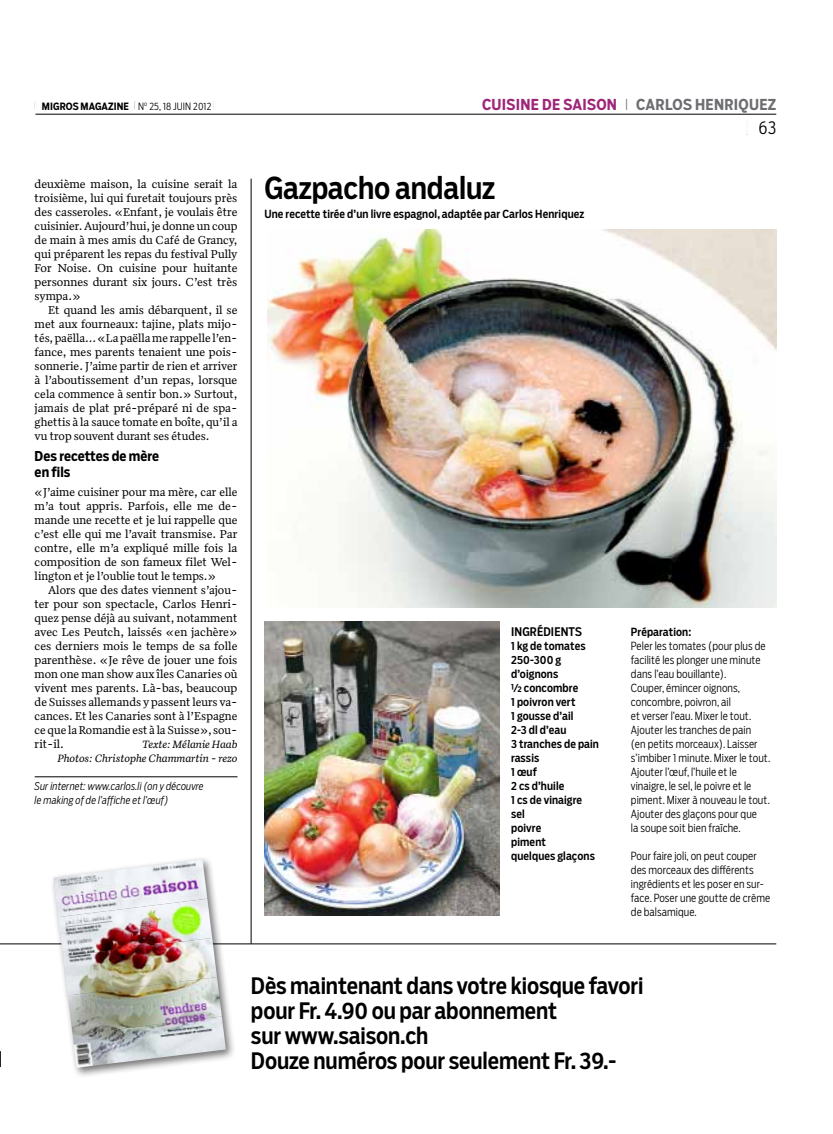
<style>
.page{position:relative;width:833px;height:1134px;background:#fff}
.page>*{position:absolute;margin:0;border:0;box-sizing:border-box;transform-origin:0 0}
.t1{font:500 30px "Salvo Sans Cond";letter-spacing:-.005em;color:#000}
.t2{font:500 22.5px/25px "Salvo Sans Cond";letter-spacing:-.005em;color:#000}
.t3{font:300 17.5px "Salvo Sans Cond";color:#000}
.t4{font:700 15px "Salvo Sans Cond";letter-spacing:.02em;color:#9e2679}
.t5{font:700 13.5px/15.2px "Salvo Sans Cond";color:#000}
.t6{font:11.75px/14px "Quiosco Two LF";color:#000;text-align:justify}
.t7{font:500 11.75px "Salvo Sans Cond";letter-spacing:.01em;color:#000}
.t8{font:300 11.12px/14px "Salvo Sans Cond";letter-spacing:.005em;color:#000}
.t9{font:500 11.12px/14px "Salvo Sans Cond";letter-spacing:.01em;color:#000}
.t10{font:italic 10.88px/14px "Quiosco Two LF";color:#000;text-align:right}
.t11{font:italic 300 10.62px/14px "Salvo Sans Cond";letter-spacing:.005em;color:#000}
.t12{font:700 10px "Salvo Sans Cond";letter-spacing:.01em;color:#000}
.s1{font-weight:300;font-size:8.12px}
.s2{font-weight:300}
.s3{font-weight:300;font-size:11.88px;color:#6d6e71}
.s4{color:#6d6e71}
.s5{font-size:14.75px}
</style>
<div class="page">
<hr style="left:35px;top:114px;width:741px;height:1px;background:#000">
<svg style="left:0;top:1051px;width:1px;height:16px"></svg>
<img style="left:267px;top:230px;width:509px;height:378px">
<hr style="left:0;top:944px;width:776px;height:1px;background:#000">
<hr style="left:251px;top:179px;width:1px;height:765px;background:#000">
<div style="left:50px;top:856px;width:187px;height:222px;background:#000;opacity:.55"></div>
<img style="left:53px;top:859px;width:154px;height:58px">
<img style="left:58px;top:899px;width:154px;height:57px">
<img style="left:63px;top:938px;width:154px;height:57px">
<img style="left:68px;top:977px;width:154px;height:58px">
<img style="left:73px;top:1016px;width:153px;height:52px">
<hr style="left:35px;top:776px;width:202px;height:1px;background:#000">
<img style="left:264px;top:621px;width:235px;height:294px">
<p class="t12" style="left:35px;top:99px;width:182px"><span class="s1">|</span> MIGROS MAGAZINE <span class="s1">|</span> <span class="s2">N</span><sup>o</sup> <span class="s2">25, 18 JUIN 2012</span> <span class="s1">|</span></p>
<p class="t4" style="left:482px;top:94px;width:296px">CUISINE DE SAISON <span class="s3">|</span> <span class="s4">CARLOS HENRIQUEZ</span></p>
<h3 class="t3" style="left:745px;top:116px;width:33px"><span class="s5">|</span> 63</h3>
<p class="t6" style="left:35px;top:176px;width:204px">deuxième maison, la cuisine serait la troisième, lui qui furetait toujours près des casseroles. «Enfant, je voulais être cuisinier. Aujourd’hui, je donne un coup de main à mes amis du Café de Grancy, qui préparent les repas du festival Pully For Noise. On cuisine pour huitante personnes durant six jours. C’est très sympa.»</p>
<p class="t6" style="left:35px;top:302px;width:204px;text-indent:13px">Et quand les amis débarquent, il se met aux fourneaux: tajine, plats mijo&shy;tés, paëlla... «La paëlla me rappelle l’en&shy;fance, mes parents tenaient une pois&shy;sonnerie. J’aime partir de rien et arriver à l’aboutissement d’un repas, lorsque cela commence à sentir bon.» Surtout, jamais de plat pré-préparé ni de spa&shy;ghettis à la sauce tomate en boîte, qu’il a vu trop souvent durant ses études.</p>
<p class="t5" style="left:35px;top:449px;width:126px">Des recettes de mère en fils</p>
<p class="t6" style="left:35px;top:484px;width:204px">«J’aime cuisiner pour ma mère, car elle m’a tout appris. Parfois, elle me de&shy;mande une recette et je lui rappelle que c’est elle qui me l’avait transmise. Par contre, elle m’a expliqué mille fois la composition de son fameux filet Wel&shy;lington et je l’oublie tout le temps.»</p>
<p class="t6" style="left:35px;top:582px;width:204px;text-indent:13px">Alors que des dates viennent s’ajou&shy;ter pour son spectacle, Carlos Henri&shy;quez pense déjà au suivant, notamment avec Les Peutch, laissés «en jachère» ces derniers mois le temps de sa folle parenthèse. «Je rêve de jouer une fois mon one man show aux îles Canaries où vivent mes parents. Là-bas, beaucoup de Suisses allemands y passent leurs va&shy;cances. Et les Canaries sont à l’Espagne ce que la Romandie est à la Suisse», sou&shy;rit-il.</p>
<p class="t10" style="left:57px;top:737px;width:181px">Texte: Mélanie Haab<br>Photos: Christophe Chammartin - rezo</p>
<p class="t11" style="left:35px;top:779px;width:171px">Sur internet: www.carlos.li (on y découvre le making of de l’affiche et l’œuf)</p>
<h1 class="t1" style="left:264px;top:168px;width:232px">Gazpacho andaluz</h1>
<p class="t9" style="left:264px;top:207px;width:321px">Une recette tirée d’un livre espagnol, adaptée par Carlos Henriquez</p>
<p class="t7" style="left:511px;top:623px;width:72px">INGRÉDIENTS</p>
<p class="t9" style="left:511px;top:639px;width:89px">1 kg de tomates<br>250-300 g d’oignons<br>1⁄2 concombre<br>1 poivron vert<br>1 gousse d’ail<br>2-3 dl d’eau<br>3 tranches de pain rassis<br>1 œuf<br>2 cs d’huile<br>1 cs de vinaigre<br>sel<br>poivre<br>piment<br>quelques glaçons</p>
<p class="t9" style="left:631px;top:625px;width:62px">Préparation:</p>
<p class="t8" style="left:631px;top:638px;width:141px">Peler les tomates (pour plus de facilité les plonger une minute dans l’eau bouillante).<br>Couper, émincer oignons, concombre, poivron, ail<br>et verser l’eau. Mixer le tout.<br>Ajouter les tranches de pain<br>(en petits morceaux). Laisser s’imbiber 1 minute. Mixer le tout.<br>Ajouter l’œuf, l’huile et le vinaigre, le sel, le poivre et le piment. Mixer à nouveau le tout.<br>Ajouter des glaçons pour que<br>la soupe soit bien fraîche.</p>
<p class="t8" style="left:631px;top:848px;width:141px">Pour faire joli, on peut couper des morceaux des différents ingrédients et les poser en sur&shy;face. Poser une goutte de crème de balsamique.</p>
<h2 class="t2" style="left:251px;top:973px;width:394px">Dès maintenant dans votre kiosque favori pour Fr. 4.90 ou par abonnement<br>sur www.saison.ch<br>Douze numéros pour seulement Fr. 39.-</h2>
</div>
